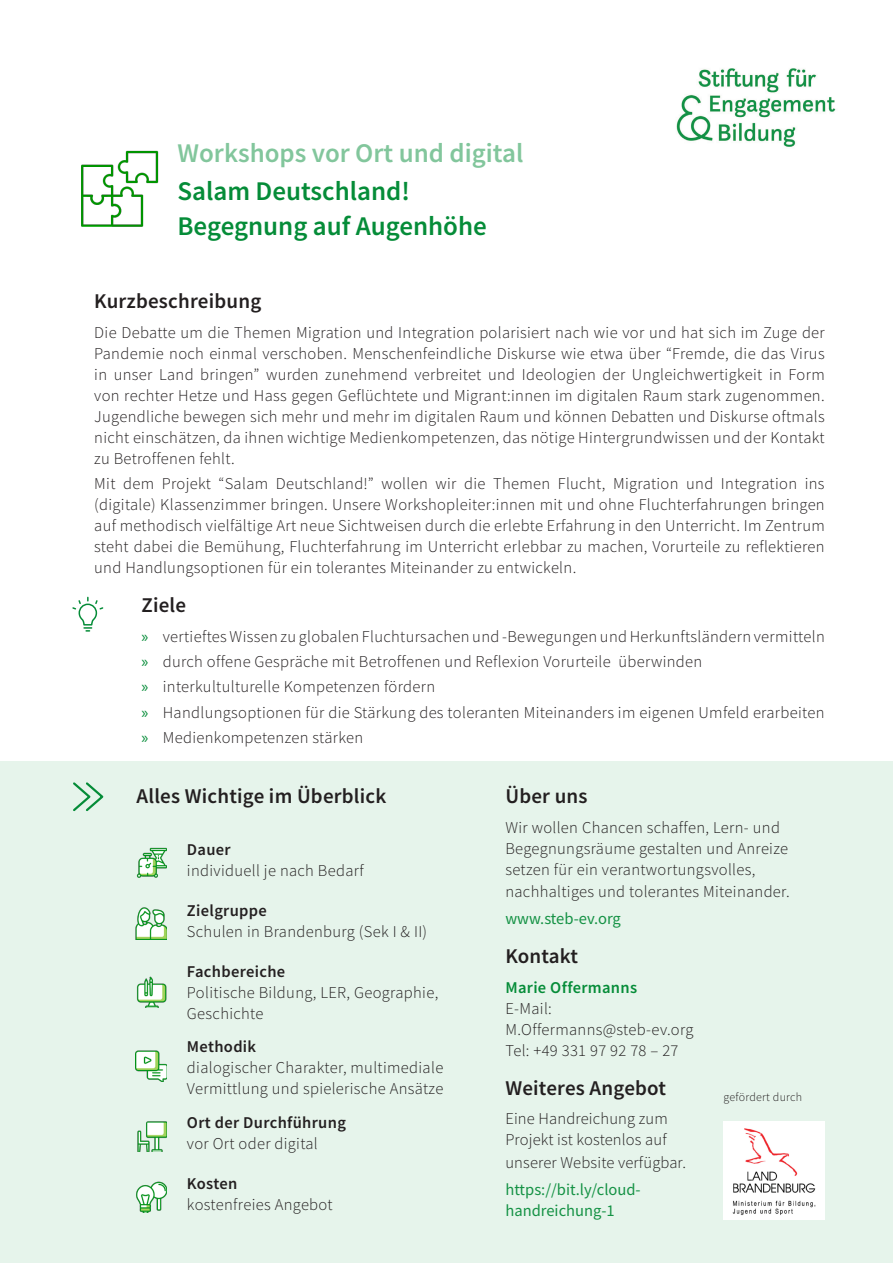
<style>
.page{position:relative;width:893px;height:1263px;background:#fff}
.page>*{position:absolute;margin:0;border:0;box-sizing:border-box;transform-origin:0 0}
.t1{font:600 27px/34.5px "Source Sans Pro";color:#058c38}
.t2{font:600 27px "Source Sans Pro";color:#82c69c}
.Subline{font:600 21px "Source Sans Pro";letter-spacing:.01em;color:#231f20}
.Body_Blocksatz_11{font:300 16.5px/21px "Source Sans Pro";letter-spacing:.02em;color:#231f20;text-align:justify}
.Body{font:300 16.5px/21px "Source Sans Pro";letter-spacing:.02em;color:#231f20}
.Body_11{font:300 16.5px/21px "Source Sans Pro";letter-spacing:.02em;color:#231f20}
.Überblick_Überschrif{font:600 16.5px "Source Sans Pro";letter-spacing:.02em;color:#231f20}
.Kurzbeschreibung{font:16.5px/21px "Source Sans Pro";color:#159245}
.Body-2{font:600 16.5px "Source Sans Pro";letter-spacing:.02em;color:#058c38}
.Body-3{font:300 12px "Source Sans Pro";letter-spacing:.02em;color:#231f20}
.s1{font-family:"Myriad Pro";font-weight:400;color:#058c38}
</style>
<div class="page">
<div style="left:0;top:762px;width:893px;height:501px;background:#e6f4eb"></div>
<img style="left:135px;top:1051px;width:31px;height:31px">
<img style="left:136px;top:907px;width:31px;height:32px">
<img style="left:136px;top:847px;width:31px;height:31px">
<img style="left:676px;top:68px;width:160px;height:79px">
<img style="left:136px;top:976px;width:31px;height:32px">
<svg style="left:73px;top:782px;width:31px;height:30px"></svg>
<img style="left:137px;top:1121px;width:30px;height:30px">
<img style="left:136px;top:1181px;width:30px;height:31px">
<svg style="left:72px;top:597px;width:32px;height:35px"></svg>
<img style="left:724px;top:1121px;width:101px;height:98px">
<img style="left:81px;top:150px;width:78px;height:77px">
<p class="t2" style="left:178px;top:135px;width:347px">Workshops vor Ort und digital</p>
<p class="t1" style="left:178px;top:174px;width:311px">Salam Deutschland!<br>Begegnung auf Augenhöhe</p>
<p class="Subline" style="left:94px;top:287px;width:169px">Kurzbeschreibung</p>
<p class="Body_Blocksatz_11" style="left:94px;top:322px;width:732px">Die Debatte um die Themen Migration und Integration polarisiert nach wie vor und hat sich im Zuge der Pandemie noch einmal verschoben. Menschenfeindliche Diskurse wie etwa über “Fremde, die das Virus in unser Land bringen” wurden zunehmend verbreitet und Ideologien der Ungleichwertigkeit in Form von rechter Hetze und Hass gegen Geflüchtete und Migrant:innen im digitalen Raum stark zugenommen.<br>Jugendliche bewegen sich mehr und mehr im digitalen Raum und können Debatten und Diskurse oftmals nicht einschätzen, da ihnen wichtige Medienkompetenzen, das nötige Hintergrundwissen und der Kontakt zu Betroffenen fehlt.</p>
<p class="Body_Blocksatz_11" style="left:94px;top:473px;width:732px">Mit dem Projekt “Salam Deutschland!” wollen wir die Themen Flucht, Migration und Integration ins (digitale) Klassenzimmer bringen. Unsere Workshopleiter:innen mit und ohne Fluchterfahrungen bringen auf methodisch vielfältige Art neue Sichtweisen durch die erlebte Erfahrung in den Unterricht. Im Zentrum steht dabei die Bemühung, Fluchterfahrung im Unterricht erlebbar zu machen, Vorurteile zu reflektieren und Handlungsoptionen für ein tolerantes Miteinander zu entwickeln.</p>
<p class="Subline" style="left:142px;top:592px;width:46px">Ziele</p>
<p class="Body_Blocksatz_11" style="left:142px;top:626px;width:685px"><span class="s1">»</span> vertieftes Wissen zu globalen Fluchtursachen und -Bewegungen und Herkunftsländern vermitteln</p>
<p class="Body_Blocksatz_11" style="left:142px;top:651px;width:562px"><span class="s1">»</span> durch offene Gespräche mit Betroffenen und Reflexion Vorurteile überwinden</p>
<p class="Body_Blocksatz_11" style="left:142px;top:676px;width:295px"><span class="s1">»</span> interkultulturelle Kompetenzen fördern</p>
<p class="Body_Blocksatz_11" style="left:142px;top:702px;width:684px"><span class="s1">»</span> Handlungsoptionen für die Stärkung des toleranten Miteinanders im eigenen Umfeld erarbeiten</p>
<p class="Body_Blocksatz_11" style="left:142px;top:727px;width:223px"><span class="s1">»</span> Medienkompetenzen stärken</p>
<p class="Subline" style="left:137px;top:782px;width:251px">Alles Wichtige im Überblick</p>
<p class="Überblick_Überschrif" style="left:187px;top:839px;width:45px">Dauer</p>
<p class="Body_11" style="left:187px;top:860px;width:178px">individuell je nach Bedarf</p>
<p class="Überblick_Überschrif" style="left:187px;top:900px;width:81px">Zielgruppe</p>
<p class="Body_11" style="left:187px;top:921px;width:242px">Schulen in Brandenburg (Sek I &amp; II)</p>
<p class="Überblick_Überschrif" style="left:187px;top:961px;width:100px">Fachbereiche</p>
<p class="Body_11" style="left:187px;top:982px;width:253px">Politische Bildung, LER, Geographie,<br>Geschichte</p>
<p class="Überblick_Überschrif" style="left:187px;top:1036px;width:71px">Methodik</p>
<p class="Body_11" style="left:187px;top:1057px;width:258px">dialogischer Charakter, multimediale</p>
<p class="Body_11" style="left:187px;top:1078px;width:258px">Vermittlung und spielerische Ansätze</p>
<p class="Überblick_Überschrif" style="left:187px;top:1112px;width:160px">Ort der Durchführung</p>
<p class="Body_11" style="left:187px;top:1133px;width:132px">vor Ort oder digital</p>
<p class="Überblick_Überschrif" style="left:187px;top:1173px;width:52px">Kosten</p>
<p class="Body_11" style="left:187px;top:1194px;width:147px">kostenfreies Angebot</p>
<p class="Subline" style="left:505px;top:782px;width:84px">Über uns</p>
<p class="Body" style="left:505px;top:817px;width:284px">Wir wollen Chancen schaffen, Lern- und<br>Begegnungsräume gestalten und Anreize setzen für ein verantwortungsvolles,</p>
<p class="Body" style="left:505px;top:881px;width:286px">nachhaltiges und tolerantes Miteinander.</p>
<p class="Kurzbeschreibung" style="left:505px;top:908px;width:117px">www.steb-ev.org</p>
<p class="Subline" style="left:505px;top:942px;width:74px">Kontakt</p>
<p class="Body-2" style="left:505px;top:976px;width:133px">Marie Offermanns</p>
<p class="Body" style="left:505px;top:998px;width:48px">E-Mail:</p>
<p class="Body" style="left:505px;top:1019px;width:190px">M.Offermanns@steb-ev.org</p>
<p class="Body" style="left:505px;top:1040px;width:175px">Tel: +49 331 97 92 78 – 27</p>
<p class="Subline" style="left:505px;top:1074px;width:162px">Weiteres Angebot</p>
<p class="Body" style="left:505px;top:1108px;width:164px">Eine Handreichung zum<br>Projekt ist kostenlos auf</p>
<p class="Body" style="left:505px;top:1152px;width:182px">unserer Website verfügbar.</p>
<p class="Kurzbeschreibung" style="left:505px;top:1178px;width:137px">https://bit.ly/cloud&shy;handreichung-1</p>
<p class="Body-3" style="left:724px;top:1089px;width:80px">gefördert durch</p>
</div>
